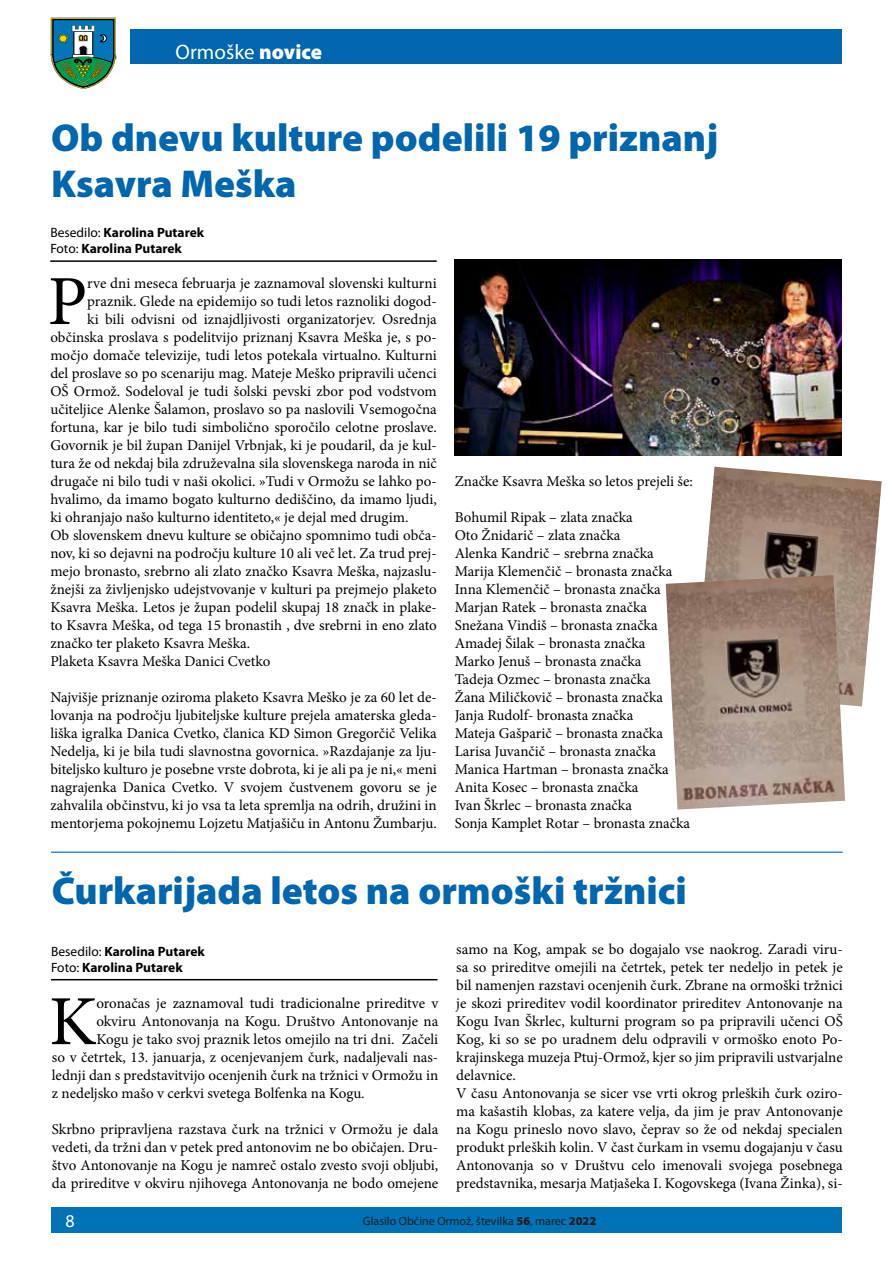
<style>
.page{position:relative;width:893px;height:1263px;background:#fff}
.page>*{position:absolute;margin:0;border:0;box-sizing:border-box;transform-origin:0 0}
.t1{font:70.35px "Minion Pro";color:#000}
.t2{font:900 39px/46.8px "Myriad Pro";color:#0066ad}
.t3{font:21px "Myriad Pro";color:#fff}
.t4{font:18px "Myriad Pro";color:#fff}
.t5{font:15px/18px "Minion Pro";color:#000;text-align:justify}
.t6{font:700 13.5px/16.2px "Myriad Pro";color:#000}
.t7{font:12px "Myriad Pro";color:#231f20}
.s1{font-weight:900}
.s2{font-weight:400}
</style>
<div class="page">
<div style="left:131px;top:30px;width:711px;height:34px;background:#0066ad"></div>
<div style="left:51px;top:1208px;width:791px;height:25px;background:#0073b6"></div>
<img style="left:51px;top:18px;width:65px;height:71px">
<hr style="left:50px;top:260px;width:387px;height:2px;background:#000">
<img style="left:455px;top:259px;width:386px;height:196px">
<img style="left:705px;top:467px;width:177px;height:239px">
<hr style="left:51px;top:852px;width:792px;height:1px;background:#0066ad">
<hr style="left:51px;top:979px;width:386px;height:1px;background:#000">
<img style="left:666px;top:575px;width:179px;height:234px">
<h3 class="t3" style="left:176px;top:41px;width:148px">Ormoške <span class="s1">novice</span></h3>
<h2 class="t2" style="left:51px;top:114px;width:669px">Ob dnevu kulture podelili 19 priznanj<br>Ksavra Meška</h2>
<p class="t6" style="left:50px;top:224px;width:155px"><span class="s2">Besedilo:</span> Karolina Putarek<br><span class="s2">Foto:</span> Karolina Putarek</p>
<h1 class="t1" style="left:48px;top:254px;width:41px">P</h1>
<p class="t5" style="left:87px;top:274px;width:351px">rve dni meseca februarja je zaznamoval slovenski kulturni</p>
<p class="t5" style="left:87px;top:292px;width:351px">praznik. Glede na epidemijo so tudi letos raznoliki dogod-</p>
<p class="t5" style="left:87px;top:310px;width:351px">ki bili odvisni od iznajdljivosti organizatorjev. Osrednja</p>
<p class="t5" style="left:50px;top:328px;width:388px">občinska proslava s podelitvijo priznanj Ksavra Meška je, s po-</p>
<p class="t5" style="left:50px;top:346px;width:388px">močjo domače televizije, tudi letos potekala virtualno. Kulturni</p>
<p class="t5" style="left:50px;top:364px;width:388px">del proslave so po scenariju mag. Mateje Meško pripravili učenci</p>
<p class="t5" style="left:50px;top:382px;width:388px">OŠ Ormož. Sodeloval je tudi šolski pevski zbor pod vodstvom</p>
<p class="t5" style="left:50px;top:400px;width:388px">učiteljice Alenke Šalamon, proslavo so pa naslovili Vsemogočna</p>
<p class="t5" style="left:50px;top:418px;width:388px">fortuna, kar je bilo tudi simbolično sporočilo celotne proslave.</p>
<p class="t5" style="left:50px;top:436px;width:388px">Govornik je bil župan Danijel Vrbnjak, ki je poudaril, da je kul-</p>
<p class="t5" style="left:50px;top:454px;width:388px">tura že od nekdaj bila združevalna sila slovenskega naroda in nič</p>
<p class="t5" style="left:50px;top:472px;width:388px">drugače ni bilo tudi v naši okolici. »Tudi v Ormožu se lahko po-</p>
<p class="t5" style="left:50px;top:490px;width:388px">hvalimo, da imamo bogato kulturno dediščino, da imamo ljudi,</p>
<p class="t5" style="left:50px;top:508px;width:360px">ki ohranjajo našo kulturno identiteto,« je dejal med drugim.</p>
<p class="t5" style="left:50px;top:526px;width:388px">Ob slovenskem dnevu kulture se običajno spomnimo tudi obča-</p>
<p class="t5" style="left:50px;top:544px;width:388px">nov, ki so dejavni na področju kulture 10 ali več let. Za trud prej-</p>
<p class="t5" style="left:50px;top:562px;width:388px">mejo bronasto, srebrno ali zlato značko Ksavra Meška, najzaslu-</p>
<p class="t5" style="left:50px;top:580px;width:388px">žnejši za življenjsko udejstvovanje v kulturi pa prejmejo plaketo</p>
<p class="t5" style="left:50px;top:598px;width:388px">Ksavra Meška. Letos je župan podelil skupaj 18 značk in plake-</p>
<p class="t5" style="left:50px;top:616px;width:388px">to Ksavra Meška, od tega 15 bronastih , dve srebrni in eno zlato</p>
<p class="t5" style="left:50px;top:634px;width:201px">značko ter plaketo Ksavra Meška.</p>
<p class="t5" style="left:50px;top:652px;width:222px">Plaketa Ksavra Meška Danici Cvetko</p>
<p class="t5" style="left:50px;top:688px;width:388px">Najvišje priznanje oziroma plaketo Ksavra Meško je za 60 let de&shy;lovanja na področju ljubiteljske kulture prejela amaterska gleda&shy;liška igralka Danica Cvetko, članica KD Simon Gregorčič Velika Nedelja, ki je bila tudi slavnostna govornica. »Razdajanje za lju&shy;biteljsko kulturo je posebne vrste dobrota, ki je ali pa je ni,« meni nagrajenka Danica Cvetko. V svojem čustvenem govoru se je zahvalila občinstvu, ki jo vsa ta leta spremlja na odrih, družini in mentorjema pokojnemu Lojzetu Matjašiču in Antonu Žumbarju.</p>
<p class="t5" style="left:455px;top:472px;width:240px">Značke Ksavra Meška so letos prejeli še:</p>
<p class="t5" style="left:455px;top:508px;width:237px;text-align:left">Bohumil Ripak – zlata značka<br>Oto Žnidarič – zlata značka<br>Alenka Kandrič – srebrna značka<br>Marija Klemenčič – bronasta značka<br>Inna Klemenčič – bronasta značka<br>Marjan Ratek – bronasta značka<br>Snežana Vindiš – bronasta značka<br>Amadej Šilak – bronasta značka<br>Marko Jenuš – bronasta značka<br>Tadeja Ozmec – bronasta značka<br>Žana Miličkovič – bronasta značka<br>Janja Rudolf- bronasta značka<br>Mateja Gašparič – bronasta značka<br>Larisa Juvančič – bronasta značka<br>Manica Hartman – bronasta značka<br>Anita Kosec – bronasta značka<br>Ivan Škrlec – bronasta značka<br>Sonja Kamplet Rotar – bronasta značka</p>
<h2 class="t2" style="left:52px;top:867px;width:636px">Čurkarijada letos na ormoški tržnici</h2>
<p class="t6" style="left:51px;top:943px;width:155px"><span class="s2">Besedilo:</span> Karolina Putarek<br><span class="s2">Foto:</span> Karolina Putarek</p>
<p class="t5" style="left:456px;top:940px;width:388px;text-align:left">samo na Kog, ampak se bo dogajalo vse naokrog. Zaradi viru&shy;sa so prireditve omejili na četrtek, petek ter nedeljo in petek je bil namenjen razstavi ocenjenih čurk. Zbrane na ormoški tržnici je skozi prireditev vodil koordinator prireditev Antonovanje na Kogu Ivan Škrlec, kulturni program so pa pripravili učenci OŠ Kog, ki so se po uradnem delu odpravili v ormoško enoto Po&shy;krajinskega muzeja Ptuj-Ormož, kjer so jim pripravili ustvarjalne delavnice.<br>V času Antonovanja se sicer vse vrti okrog prleških čurk oziro&shy;ma kašastih klobas, za katere velja, da jim je prav Antonovanje na Kogu prineslo novo slavo, čeprav so že od nekdaj specialen produkt prleških kolin. V čast čurkam in vsemu dogajanju v času Antonovanja so v Društvu celo imenovali svojega posebnega predstavnika, mesarja Matjašeka I. Kogovskega (Ivana Žinka), si-</p>
<h1 class="t1" style="left:49px;top:974px;width:49px">K</h1>
<p class="t5" style="left:96px;top:994px;width:343px">oronačas je zaznamoval tudi tradicionalne prireditve v</p>
<p class="t5" style="left:96px;top:1012px;width:343px">okviru Antonovanja na Kogu. Društvo Antonovanje na</p>
<p class="t5" style="left:96px;top:1030px;width:343px">Kogu je tako svoj praznik letos omejilo na tri dni. Začeli</p>
<p class="t5" style="left:52px;top:1048px;width:388px">so v četrtek, 13. januarja, z ocenjevanjem čurk, nadaljevali nas-</p>
<p class="t5" style="left:52px;top:1066px;width:388px">lednji dan s predstavitvijo ocenjenih čurk na tržnici v Ormožu in</p>
<p class="t5" style="left:52px;top:1084px;width:314px">z nedeljsko mašo v cerkvi svetega Bolfenka na Kogu.</p>
<p class="t5" style="left:52px;top:1120px;width:388px">Skrbno pripravljena razstava čurk na tržnici v Ormožu je dala vedeti, da tržni dan v petek pred antonovim ne bo običajen. Dru&shy;štvo Antonovanje na Kogu je namreč ostalo zvesto svoji obljubi, da prireditve v okviru njihovega Antonovanja ne bodo omejene</p>
<p class="t4" style="left:66px;top:1211px;width:11px">8</p>
<p class="t7" style="left:363px;top:1214px;width:235px">Glasilo Občine Ormož, številka <span class="s1">56</span>, marec <span class="s1">2022</span></p>
</div>
